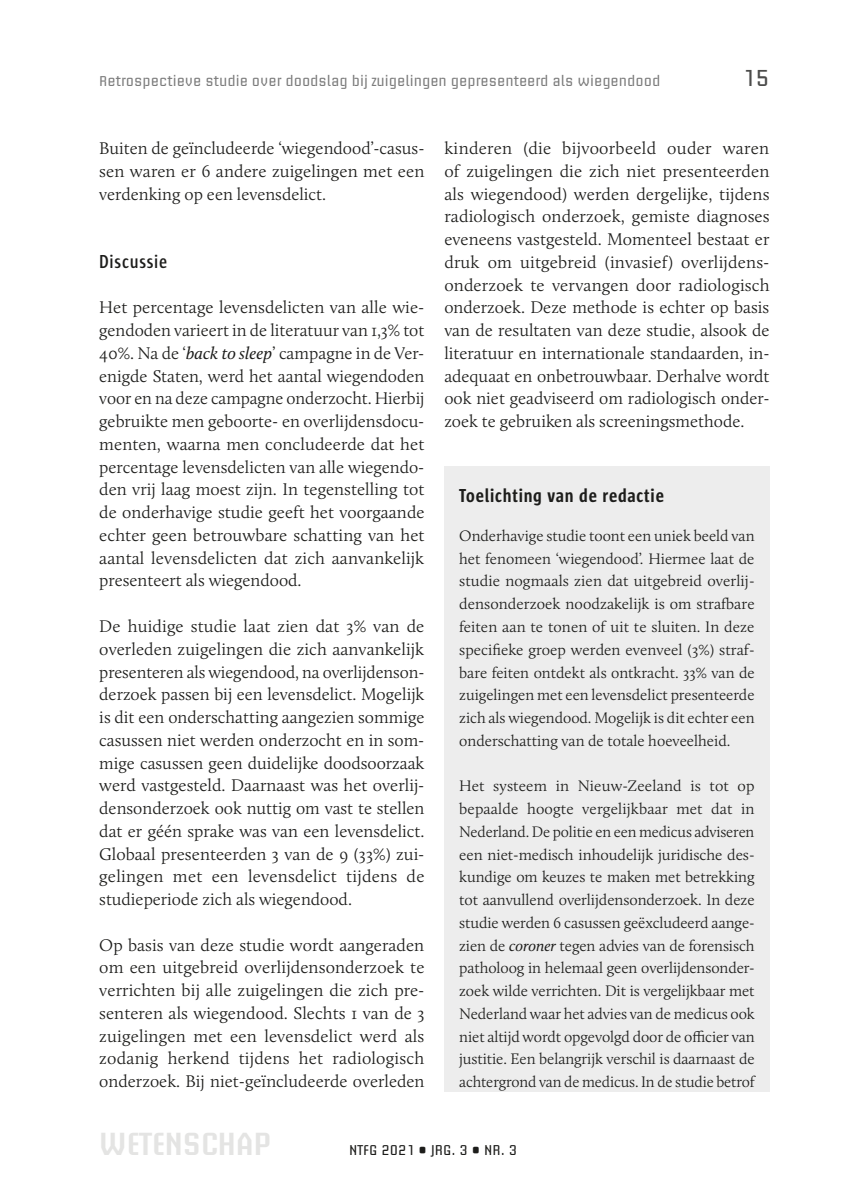
<style>
.page{position:relative;width:844px;height:1191px;background:#fff}
.page>*{position:absolute;margin:0;border:0;box-sizing:border-box;transform-origin:0 0}
.t1{font:600 31.5px "Briem Akademi Std";color:#e4e4e3}
.t2{font:22.75px "Briem Akademi Std";color:#4b4b4a}
.t3{font:700 19.25px "Sun Cd";letter-spacing:.04em;color:#1d1d1b}
.t4{font:600 19.25px "Sun Cd";letter-spacing:.04em;color:#1d1d1b}
.t5{font:300 17.5px/22.8px "Calluna";color:#1d1d1b;text-align:justify}
.t6{font:300 15.75px/22.8px "Calluna";letter-spacing:-.005em;color:#1d1d1b;text-align:justify}
.t7{font:14px "Briem Akademi Std";color:#7c7c7c}
.t8{font:14px "Briem Akademi Std";color:#1d1d1b}
.s1{font-weight:400;font-style:italic}
</style>
<div class="page">
<div style="left:444px;top:466px;width:325px;height:58px;background:#ededed"></div>
<div style="left:444px;top:504px;width:325px;height:270px;background:#ededed"></div>
<div style="left:444px;top:754px;width:325px;height:337px;background:#ededed"></div>
<p class="t7" style="left:99px;top:73px;width:562px">Retrospectieve studie over doodslag bij zuigelingen gepresenteerd als wiegendood</p>
<h2 class="t2" style="left:742px;top:65px;width:28px">15</h2>
<p class="t5" style="left:99px;top:137px;width:326px">Buiten de geïncludeerde ‘wiegendood’-casus&shy;sen waren er 6 andere zuigelingen met een verdenking op een levensdelict.</p>
<p class="t4" style="left:99px;top:251px;width:69px">Discussie</p>
<p class="t5" style="left:99px;top:296px;width:327px">Het percentage levensdelicten van alle wie&shy;gendoden varieert in de literatuur van 1,3% tot 40%. Na de ‘<span class="s1">back to sleep</span>’ campagne in de Ver&shy;enigde Staten, werd het aantal wiegendoden voor en na deze campagne onderzocht. Hierbij gebruikte men geboorte- en overlijdensdocu&shy;menten, waarna men concludeerde dat het percentage levensdelicten van alle wiegendo&shy;den vrij laag moest zijn. In tegenstelling tot de onderhavige studie geeft het voorgaande echter geen betrouwbare schatting van het aantal levensdelicten dat zich aanvankelijk presenteert als wiegendood.</p>
<p class="t5" style="left:99px;top:614px;width:327px">De huidige studie laat zien dat 3% van de overleden zuigelingen die zich aanvankelijk presenteren als wiegendood, na overlijdenson&shy;derzoek passen bij een levensdelict. Mogelijk is dit een onderschatting aangezien sommige casussen niet werden onderzocht en in som&shy;mige casussen geen duidelijke doodsoorzaak werd vastgesteld. Daarnaast was het overlij&shy;densonderzoek ook nuttig om vast te stellen dat er géén sprake was van een levensdelict.<br>Globaal presenteerden 3 van de 9 (33%) zui&shy;gelingen met een levensdelict tijdens de studieperiode zich als wiegendood.</p>
<p class="t5" style="left:99px;top:933px;width:327px">Op basis van deze studie wordt aangeraden om een uitgebreid overlijdensonderzoek te verrichten bij alle zuigelingen die zich pre&shy;senteren als wiegendood. Slechts 1 van de 3 zuigelingen met een levensdelict werd als zodanig herkend tijdens het radiologisch onderzoek. Bij niet-geïncludeerde overleden</p>
<p class="t5" style="left:444px;top:137px;width:327px;text-align:left">kinderen (die bijvoorbeeld ouder waren of zuigelingen die zich niet presenteerden als wiegendood) werden dergelijke, tijdens radiologisch onderzoek, gemiste diagnoses eveneens vastgesteld. Momenteel bestaat er druk om uitgebreid (invasief) overlijdens&shy;onderzoek te vervangen door radiologisch onderzoek. Deze methode is echter op basis van de resultaten van deze studie, alsook de literatuur en internationale standaarden, in-- adequaat en onbetrouwbaar. Derhalve wordt ook niet geadviseerd om radiologisch onder&shy;zoek te gebruiken als screeningsmethode.</p>
<p class="t3" style="left:459px;top:486px;width:206px">Toelichting van de redactie</p>
<p class="t6" style="left:459px;top:524px;width:297px">Onderhavige studie toont een uniek beeld van het fenomeen ‘wiegendood’. Hiermee laat de studie nogmaals zien dat uitgebreid overlij&shy;densonderzoek noodzakelijk is om strafbare feiten aan te tonen of uit te sluiten. In deze specifieke groep werden evenveel (3%) straf&shy;bare feiten ontdekt als ontkracht. 33% van de zuigelingen met een levensdelict presenteerde zich als wiegendood. Mogelijk is dit echter een onderschatting van de totale hoeveelheid.</p>
<p class="t6" style="left:459px;top:774px;width:297px">Het systeem in Nieuw-Zeeland is tot op bepaalde hoogte vergelijkbaar met dat in Nederland. De politie en een medicus adviseren een niet-medisch inhoudelijk juridische des&shy;kundige om keuzes te maken met betrekking tot aanvullend overlijdensonderzoek. In deze studie werden 6 casussen geëxcludeerd aange&shy;zien de <span class="s1">coroner</span> tegen advies van de forensisch patholoog in helemaal geen overlijdensonder&shy;zoek wilde verrichten. Dit is vergelijkbaar met Nederland waar het advies van de medicus ook niet altijd wordt opgevolgd door de officier van justitie. Een belangrijk verschil is daarnaast de achtergrond van de medicus. In de studie betrof</p>
<h1 class="t1" style="left:99px;top:1126px;width:173px">WETENSCHAP</h1>
<p class="t8" style="left:349px;top:1142px;width:169px">NTFG 2021 • JRG. 3 • NR. 3</p>
</div>
